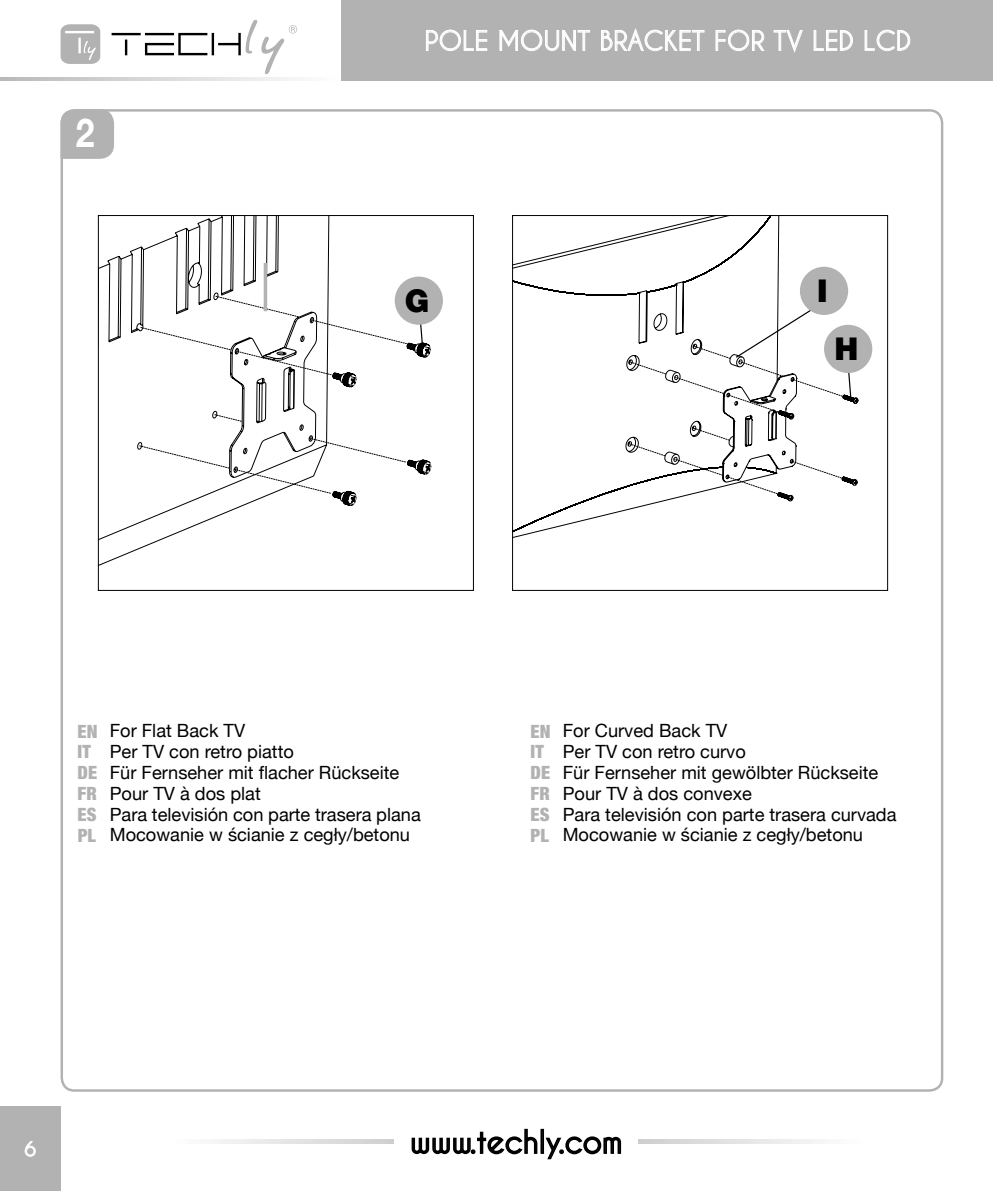
<style>
.page{position:relative;width:993px;height:1191px;background:#fff}
.page>*{position:absolute;margin:0;border:0;box-sizing:border-box;transform-origin:0 0}
.t1{font:700 39.55px "Helvetica Neue";color:#fff;scale:.85 1}
.t2{font:700 31.85px "Caviar Dreams";color:#000}
.t3{font:900 31.5px "Helvetica Neue LT Std";color:#000}
.t4{font:700 26.95px "Caviar Dreams";color:#fff}
.t5{font:700 19.6px "Caviar Dreams";color:#fff}
.t6{font:18.2px/21px "Helvetica Neue";color:#000}
.s1{font-weight:900;font-stretch:condensed;color:#b3b2b2}
</style>
<div class="page">
<svg style="left:0;top:77px;width:342px;height:4px"></svg>
<div style="left:342px;top:0;width:650px;height:81px;background:#b3b2b2"></div>
<svg style="left:426px;top:29px;width:61px;height:22px"></svg>
<svg style="left:499px;top:29px;width:91px;height:22px"></svg>
<svg style="left:601px;top:28px;width:103px;height:23px"></svg>
<svg style="left:715px;top:29px;width:50px;height:22px"></svg>
<svg style="left:773px;top:30px;width:30px;height:23px"></svg>
<svg style="left:813px;top:30px;width:40px;height:21px"></svg>
<svg style="left:864px;top:29px;width:46px;height:22px"></svg>
<svg style="left:125px;top:40px;width:2px;height:15px"></svg>
<hr style="left:111px;top:33px;width:30px;height:2px;background:#000">
<svg style="left:61px;top:24px;width:39px;height:40px;background:#bdbdbd"></svg>
<svg style="left:145px;top:20px;width:152px;height:54px"></svg>
<div style="left:0;top:1106px;width:61px;height:85px;background:#b3b2b2"></div>
<svg style="left:25px;top:1141px;width:11px;height:15px"></svg>
<svg style="left:218px;top:1139px;width:597px;height:4px"></svg>
<div style="left:394px;top:1120px;width:243px;height:42px;background:#fff"></div>
<svg style="left:411px;top:1128px;width:127px;height:27px"></svg>
<div style="left:540px;top:1128px;width:4px;height:25px;border:1px solid #000"></div>
<svg style="left:545px;top:1136px;width:76px;height:24px"></svg>
<div style="left:61px;top:109px;width:53px;height:50px;background:#b3b2b2"></div>
<svg style="left:514px;top:217px;width:335px;height:321px"></svg>
<div style="left:512px;top:215px;width:375px;height:375px;border:1px solid #000"></div>
<svg style="left:628px;top:302px;width:230px;height:200px"></svg>
<svg style="left:100px;top:217px;width:230px;height:349px"></svg>
<svg style="left:139px;top:295px;width:193px;height:199px"></svg>
<div style="left:98px;top:215px;width:375px;height:375px;border:1px solid #000"></div>
<svg style="left:332px;top:322px;width:99px;height:184px"></svg>
<div style="left:799px;top:267px;width:48px;height:48px;background:#b3b2b2;border-radius:50%"></div>
<div style="left:823px;top:325px;width:49px;height:48px;background:#b3b2b2;border-radius:50%"></div>
<div style="left:394px;top:276px;width:49px;height:49px;background:#b3b2b2;border-radius:50%"></div>
<svg style="left:263px;top:263px;width:4px;height:48px"></svg>
<h1 class="t1" style="left:76px;top:108px;width:24px">2</h1>
<h3 class="t4" style="left:424px;top:26px;width:488px">POLE MOUNT BRACKET FOR TV LED LCD</h3>
<h3 class="t3" style="left:405px;top:282px;width:26px">G</h3>
<h3 class="t3" style="left:816px;top:272px;width:12px">I</h3>
<h3 class="t3" style="left:834px;top:330px;width:25px">H</h3>
<p class="t6" style="left:78px;top:720px;width:344px"><span class="s1">EN</span> For Flat Back TV<br><span class="s1">IT</span> Per TV con retro piatto<br><span class="s1">DE</span> Für Fernseher mit flacher Rückseite<br><span class="s1">FR</span> Pour TV à dos plat<br><span class="s1">ES</span> Para televisión con parte trasera plana<br><span class="s1">PL</span> Mocowanie w ścianie z cegły/betonu</p>
<p class="t6" style="left:530px;top:720px;width:367px"><span class="s1">EN</span> For Curved Back TV<br><span class="s1">IT</span> Per TV con retro curvo<br><span class="s1">DE</span> Für Fernseher mit gewölbter Rückseite<br><span class="s1">FR</span> Pour TV à dos convexe<br><span class="s1">ES</span> Para televisión con parte trasera curvada<br><span class="s1">PL</span> Mocowanie w ścianie z cegły/betonu</p>
<p class="t5" style="left:24px;top:1138px;width:13px">6</p>
<h2 class="t2" style="left:410px;top:1123px;width:214px">www.techly.com</h2>
</div>
